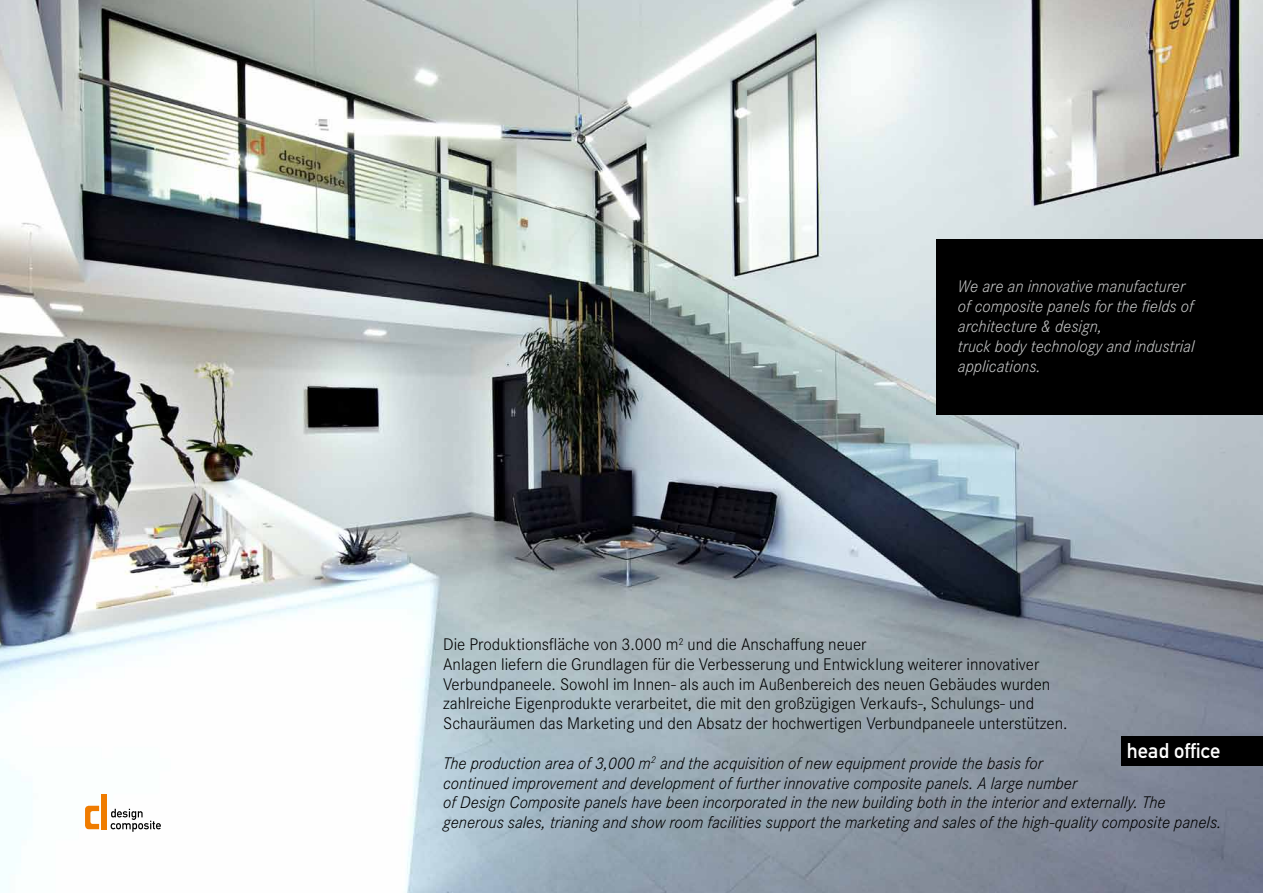
<style>
.page{position:relative;width:1263px;height:893px;background:#fff}
.page>*{position:absolute;margin:0;border:0;box-sizing:border-box;transform-origin:0 0}
.t1{font:21px "DIN Mittelschrift";color:#fff}
.t2{font:300 16.5px/19.8px "Corporate SBQ";color:#000}
.t3{font:italic 300 16.5px/19.8px "Corporate SBQ";color:#000}
.t4{font:italic 300 16.5px/19.8px "Corporate SBQ";color:#c5c6c6}
</style>
<div class="page">
<img style="left:0;top:0;width:1263px;height:893px">
<div style="left:936px;top:239px;width:327px;height:176px;background:#000"></div>
<div style="left:101px;top:794px;width:5px;height:35px;background:#ef7c00"></div>
<svg style="left:111px;top:809px;width:50px;height:23px"></svg>
<svg style="left:85px;top:806px;width:14px;height:23px"></svg>
<div style="left:1122px;top:736px;width:141px;height:29px;background:#000"></div>
<p class="t4" style="left:958px;top:277px;width:238px">We are an innovative manufacturer of composite panels for the fields of architecture &amp; design,<br>truck body technology and industrial applications.</p>
<p class="t2" style="left:443px;top:635px;width:626px">Die Produktionsfläche von 3.000 m<sup>2</sup> und die Anschaffung neuer<br>Anlagen liefern die Grundlagen für die Verbesserung und Entwicklung weiterer innovativer Verbundpaneele. Sowohl im Innen- als auch im Außenbereich des neuen Gebäudes wurden zahlreiche Eigenprodukte verarbeitet, die mit den großzügigen Verkaufs-, Schulungs- und Schauräumen das Marketing und den Absatz der hochwertigen Verbundpaneele unterstützen.</p>
<p class="t3" style="left:443px;top:753px;width:780px">The production area of 3,000 m<sup>2</sup> and the acquisition of new equipment provide the basis for<br>continued improvement and development of further innovative composite panels. A large number<br>of Design Composite panels have been incorporated in the new building both in the interior and externally. The generous sales, trianing and show room facilities support the marketing and sales of the high-quality composite panels.</p>
<p class="t1" style="left:1127px;top:738px;width:95px">head office</p>
</div>
